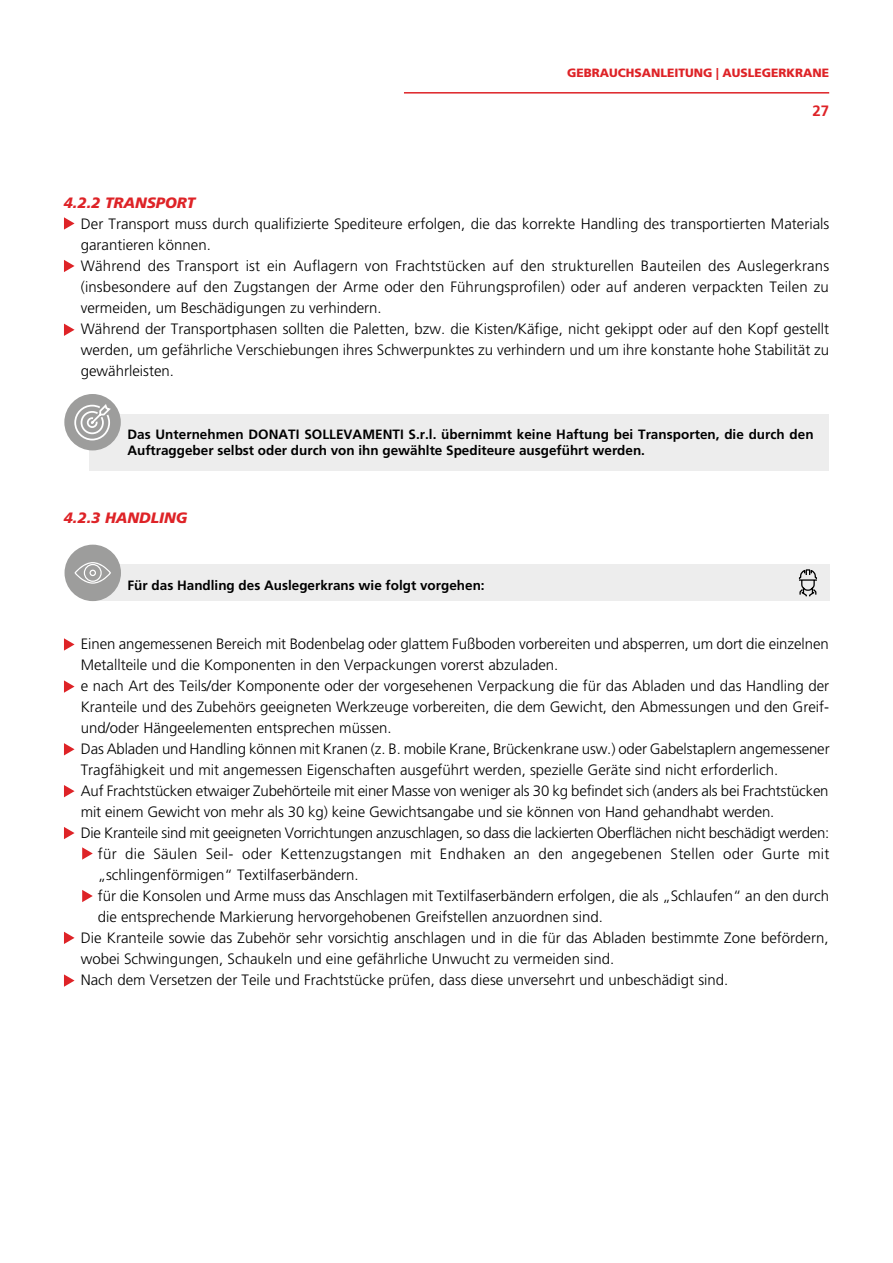
<style>
.page{position:relative;width:893px;height:1263px;background:#fff}
.page>*{position:absolute;margin:0;border:0;box-sizing:border-box;transform-origin:0 0}
.t1{font:300 15px/21px "Frutiger LT Std";color:#000}
.t2{font:300 15px "Frutiger LT Std";letter-spacing:-.02em;color:#000}
.t3{font:300 15px "Frutiger LT Std";letter-spacing:.02em;color:#000}
.t4{font:italic 900 15px "Frutiger LT Std";color:#de2327}
.t5{font:700 15px "Frutiger LT Std";color:#de2327}
.t6{font:700 13.5px/16.2px "Frutiger LT Std";color:#000}
.t7{font:900 12px "Frutiger LT Std";color:#de2327}
</style>
<div class="page">
<hr style="left:404px;top:92px;width:425px;height:2px;background:#de2327">
<div style="left:90px;top:414px;width:739px;height:56px;background:#ededed"></div>
<div style="left:64px;top:394px;width:57px;height:56px;background:#9d9d9c;border-radius:50%"></div>
<svg style="left:74px;top:404px;width:37px;height:37px"></svg>
<svg style="left:64px;top:217px;width:11px;height:13px"></svg>
<svg style="left:64px;top:638px;width:11px;height:13px"></svg>
<svg style="left:64px;top:680px;width:11px;height:13px"></svg>
<svg style="left:64px;top:743px;width:11px;height:12px"></svg>
<svg style="left:64px;top:785px;width:11px;height:12px"></svg>
<svg style="left:64px;top:827px;width:11px;height:12px"></svg>
<svg style="left:64px;top:932px;width:11px;height:12px"></svg>
<svg style="left:64px;top:974px;width:11px;height:13px"></svg>
<svg style="left:82px;top:847px;width:11px;height:13px"></svg>
<svg style="left:82px;top:890px;width:11px;height:12px"></svg>
<svg style="left:64px;top:260px;width:11px;height:12px"></svg>
<svg style="left:64px;top:324px;width:11px;height:12px"></svg>
<div style="left:90px;top:564px;width:739px;height:37px;background:#ededed"></div>
<div style="left:65px;top:545px;width:56px;height:56px;background:#9d9d9c;border-radius:50%"></div>
<svg style="left:74px;top:562px;width:37px;height:22px"></svg>
<svg style="left:798px;top:569px;width:19px;height:28px"></svg>
<p class="t7" style="left:567px;top:65px;width:264px">GEBRAUCHSANLEITUNG | AUSLEGERKRANE</p>
<p class="t5" style="left:812px;top:102px;width:18px">27</p>
<p class="t4" style="left:64px;top:194px;width:133px">4.2.2 TRANSPORT</p>
<p class="t1" style="left:81px;top:214px;width:750px">Der Transport muss durch qualifizierte Spediteure erfolgen, die das korrekte Handling des transportierten Materials garantieren können.<br>Während des Transport ist ein Auflagern von Frachtstücken auf den strukturellen Bauteilen des Auslegerkrans (insbesondere auf den Zugstangen der Arme oder den Führungsprofilen) oder auf anderen verpackten Teilen zu vermeiden, um Beschädigungen zu verhindern.<br>Während der Transportphasen sollten die Paletten, bzw. die Kisten/Käfige, nicht gekippt oder auf den Kopf gestellt werden, um gefährliche Verschiebungen ihres Schwerpunktes zu verhindern und um ihre konstante hohe Stabilität zu gewährleisten.</p>
<p class="t6" style="left:127px;top:426px;width:688px">Das Unternehmen DONATI SOLLEVAMENTI S.r.l. übernimmt keine Haftung bei Transporten, die durch den<br>Auftraggeber selbst oder durch von ihn gewählte Spediteure ausgeführt werden.</p>
<p class="t4" style="left:64px;top:509px;width:125px">4.2.3 HANDLING</p>
<p class="t6" style="left:128px;top:577px;width:359px">Für das Handling des Auslegerkrans wie folgt vorgehen:</p>
<p class="t1" style="left:81px;top:634px;width:749px">Einen angemessenen Bereich mit Bodenbelag oder glattem Fußboden vorbereiten und absperren, um dort die einzelnen</p>
<p class="t1" style="left:81px;top:655px;width:479px">Metallteile und die Komponenten in den Verpackungen vorerst abzuladen.</p>
<p class="t1" style="left:81px;top:676px;width:750px">e nach Art des Teils/der Komponente oder der vorgesehenen Verpackung die für das Abladen und das Handling der</p>
<p class="t1" style="left:81px;top:697px;width:750px">Kranteile und des Zubehörs geeigneten Werkzeuge vorbereiten, die dem Gewicht, den Abmessungen und den Greif-</p>
<p class="t1" style="left:81px;top:718px;width:312px">und/oder Hängeelementen entsprechen müssen.</p>
<p class="t1" style="left:81px;top:739px;width:750px">Das Abladen und Handling können mit Kranen (z. B. mobile Krane, Brückenkrane usw.) oder Gabelstaplern angemessener</p>
<p class="t1" style="left:81px;top:760px;width:699px">Tragfähigkeit und mit angemessen Eigenschaften ausgeführt werden, spezielle Geräte sind nicht erforderlich.</p>
<p class="t1" style="left:81px;top:781px;width:749px">Auf Frachtstücken etwaiger Zubehörteile mit einer Masse von weniger als 30 kg befindet sich (anders als bei Frachtstücken</p>
<p class="t1" style="left:81px;top:802px;width:695px">mit einem Gewicht von mehr als 30 kg) keine Gewichtsangabe und sie können von Hand gehandhabt werden.</p>
<p class="t2" style="left:81px;top:825px;width:750px">Die Kranteile sind mit geeigneten Vorrichtungen anzuschlagen, so dass die lackierten Oberflächen nicht beschädigt werden:</p>
<p class="t3" style="left:98px;top:846px;width:733px">für die Säulen Seil- oder Kettenzugstangen mit Endhaken an den angegebenen Stellen oder Gurte mit</p>
<p class="t1" style="left:98px;top:865px;width:262px">„schlingenförmigen“ Textilfaserbändern.</p>
<p class="t1" style="left:98px;top:886px;width:733px">für die Konsolen und Arme muss das Anschlagen mit Textilfaserbändern erfolgen, die als „Schlaufen“ an den durch</p>
<p class="t1" style="left:98px;top:907px;width:507px">die entsprechende Markierung hervorgehobenen Greifstellen anzuordnen sind.</p>
<p class="t1" style="left:81px;top:928px;width:749px">Die Kranteile sowie das Zubehör sehr vorsichtig anschlagen und in die für das Abladen bestimmte Zone befördern,</p>
<p class="t1" style="left:81px;top:949px;width:535px">wobei Schwingungen, Schaukeln und eine gefährliche Unwucht zu vermeiden sind.</p>
<p class="t1" style="left:81px;top:970px;width:649px">Nach dem Versetzen der Teile und Frachtstücke prüfen, dass diese unversehrt und unbeschädigt sind.</p>
</div>
